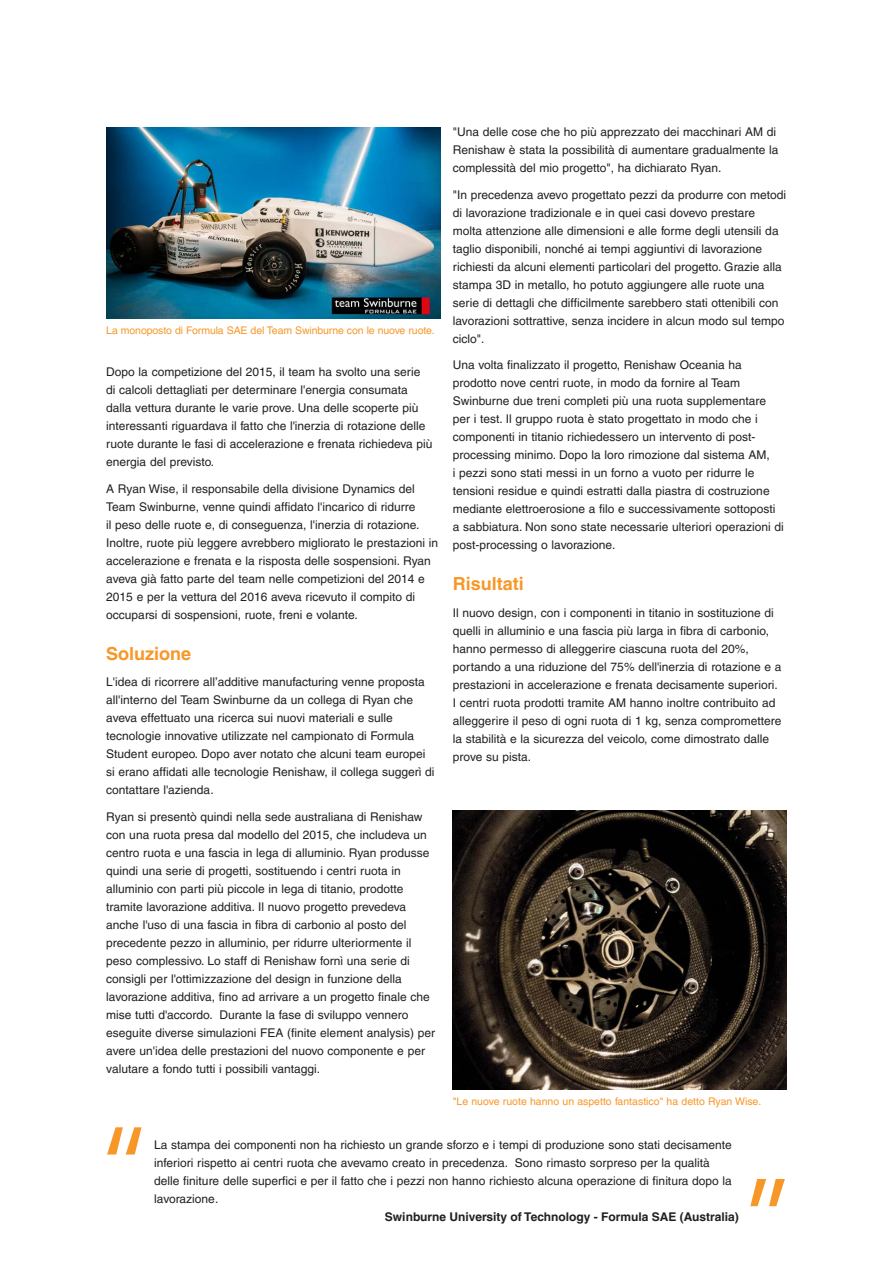
<style>
.page{position:relative;width:893px;height:1263px;background:#fff}
.page>*{position:absolute;margin:0;border:0;box-sizing:border-box;transform-origin:0 0}
.Main_body_heading_te{font:700 18px "Helvetica LT Pro";color:#f79727}
.Main_body_text_8pt{font:12px/18px "Helvetica LT Pro";color:#231f20}
.t1{font:700 12px "Helvetica LT Pro";color:#231f20}
.Caption_text_7pt{font:10.5px "Helvetica LT Pro";letter-spacing:-.01em;color:#f79727}
</style>
<div class="page">
<img style="left:106px;top:128px;width:334px;height:190px">
<img style="left:453px;top:810px;width:334px;height:279px">
<svg style="left:107px;top:1127px;width:35px;height:27px"></svg>
<svg style="left:750px;top:1179px;width:35px;height:27px"></svg>
<p class="Caption_text_7pt" style="left:106px;top:324px;width:330px">La monoposto di Formula SAE del Team Swinburne con le nuove ruote.</p>
<p class="Main_body_text_8pt" style="left:106px;top:363px;width:328px">Dopo la competizione del 2015, il team ha svolto una serie di calcoli dettagliati per determinare l'energia consumata dalla vettura durante le varie prove. Una delle scoperte più interessanti riguardava il fatto che l'inerzia di rotazione delle ruote durante le fasi di accelerazione e frenata richiedeva più energia del previsto.</p>
<p class="Main_body_text_8pt" style="left:106px;top:479px;width:333px">A Ryan Wise, il responsabile della divisione Dynamics del Team Swinburne, venne quindi affidato l'incarico di ridurre<br>il peso delle ruote e, di conseguenza, l'inerzia di rotazione.<br>Inoltre, ruote più leggere avrebbero migliorato le prestazioni in accelerazione e frenata e la risposta delle sospensioni. Ryan aveva già fatto parte del team nelle competizioni del 2014 e 2015 e per la vettura del 2016 aveva ricevuto il compito di occuparsi di sospensioni, ruote, freni e volante.</p>
<p class="Main_body_heading_te" style="left:106px;top:642px;width:87px">Soluzione</p>
<p class="Main_body_text_8pt" style="left:106px;top:673px;width:330px">L'idea di ricorrere all’additive manufacturing venne proposta all'interno del Team Swinburne da un collega di Ryan che aveva effettuato una ricerca sui nuovi materiali e sulle tecnologie innovative utilizzate nel campionato di Formula Student europeo. Dopo aver notato che alcuni team europei si erano affidati alle tecnologie Renishaw, il collega suggerì di contattare l'azienda.</p>
<p class="Main_body_text_8pt" style="left:106px;top:807px;width:330px">Ryan si presentò quindi nella sede australiana di Renishaw con una ruota presa dal modello del 2015, che includeva un centro ruota e una fascia in lega di alluminio. Ryan produsse quindi una serie di progetti, sostituendo i centri ruota in alluminio con parti più piccole in lega di titanio, prodotte tramite lavorazione additiva. Il nuovo progetto prevedeva anche l'uso di una fascia in fibra di carbonio al posto del precedente pezzo in alluminio, per ridurre ulteriormente il peso complessivo. Lo staff di Renishaw fornì una serie di consigli per l'ottimizzazione del design in funzione della lavorazione additiva, fino ad arrivare a un progetto finale che mise tutti d'accordo. Durante la fase di sviluppo vennero eseguite diverse simulazioni FEA (finite element analysis) per avere un'idea delle prestazioni del nuovo componente e per valutare a fondo tutti i possibili vantaggi.</p>
<p class="Main_body_text_8pt" style="left:453px;top:123px;width:327px">"Una delle cose che ho più apprezzato dei macchinari AM di<br>Renishaw è stata la possibilità di aumentare gradualmente la complessità del mio progetto", ha dichiarato Ryan.</p>
<p class="Main_body_text_8pt" style="left:453px;top:185px;width:335px">"In precedenza avevo progettato pezzi da produrre con metodi di lavorazione tradizionale e in quei casi dovevo prestare molta attenzione alle dimensioni e alle forme degli utensili da taglio disponibili, nonché ai tempi aggiuntivi di lavorazione richiesti da alcuni elementi particolari del progetto. Grazie alla stampa 3D in metallo, ho potuto aggiungere alle ruote una serie di dettagli che difficilmente sarebbero stati ottenibili con lavorazioni sottrattive, senza incidere in alcun modo sul tempo ciclo".</p>
<p class="Main_body_text_8pt" style="left:453px;top:356px;width:332px">Una volta finalizzato il progetto, Renishaw Oceania ha prodotto nove centri ruote, in modo da fornire al Team Swinburne due treni completi più una ruota supplementare per i test. Il gruppo ruota è stato progettato in modo che i componenti in titanio richiedessero un intervento di post&shy;processing minimo. Dopo la loro rimozione dal sistema AM,<br>i pezzi sono stati messi in un forno a vuoto per ridurre le tensioni residue e quindi estratti dalla piastra di costruzione mediante elettroerosione a filo e successivamente sottoposti a sabbiatura. Non sono state necessarie ulteriori operazioni di post-processing o lavorazione.</p>
<p class="Main_body_heading_te" style="left:453px;top:573px;width:73px">Risultati</p>
<p class="Main_body_text_8pt" style="left:453px;top:603px;width:330px">Il nuovo design, con i componenti in titanio in sostituzione di quelli in alluminio e una fascia più larga in fibra di carbonio, hanno permesso di alleggerire ciascuna ruota del 20%, portando a una riduzione del 75% dell'inerzia di rotazione e a prestazioni in accelerazione e frenata decisamente superiori.<br>I centri ruota prodotti tramite AM hanno inoltre contribuito ad alleggerire il peso di ogni ruota di 1 kg, senza compromettere la stabilità e la sicurezza del veicolo, come dimostrato dalle prove su pista.</p>
<p class="Caption_text_7pt" style="left:453px;top:1095px;width:310px">"Le nuove ruote hanno un aspetto fantastico" ha detto Ryan Wise.</p>
<p class="Main_body_text_8pt" style="left:154px;top:1136px;width:579px">La stampa dei componenti non ha richiesto un grande sforzo e i tempi di produzione sono stati decisamente inferiori rispetto ai centri ruota che avevamo creato in precedenza. Sono rimasto sorpreso per la qualità delle finiture delle superfici e per il fatto che i pezzi non hanno richiesto alcuna operazione di finitura dopo la lavorazione.</p>
<p class="t1" style="left:385px;top:1209px;width:355px">Swinburne University of Technology - Formula SAE (Australia)</p>
</div>
